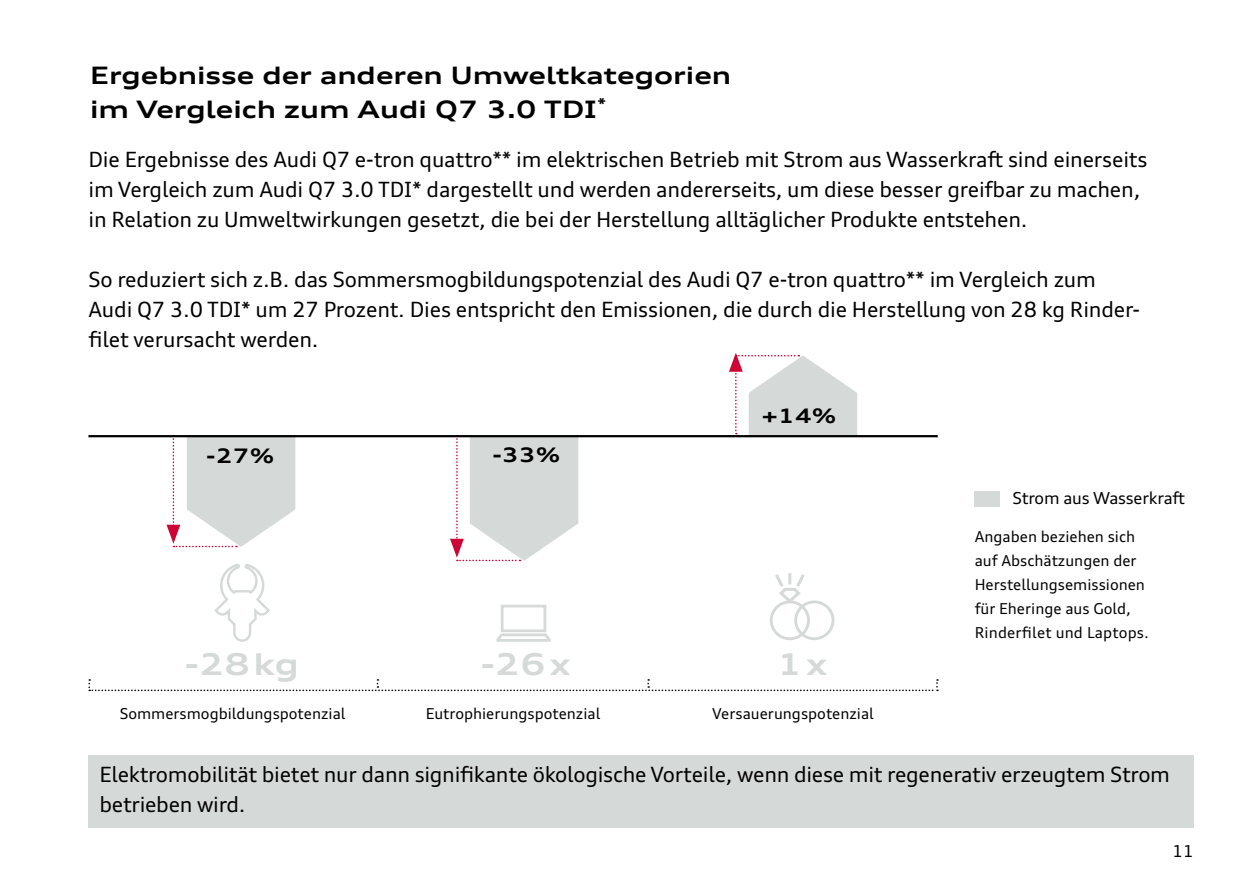
<style>
.page{position:relative;width:1259px;height:893px;background:#fff}
.page>*{position:absolute;margin:0;border:0;box-sizing:border-box;transform-origin:0 0}
.t1{font:700 expanded 30px "Audi Type";letter-spacing:.06em;color:#d5d9d8}
.t2{font:700 expanded 24px/34.2px "Audi Type";color:#000}
.t3{font:21px/30px "Audi Type";letter-spacing:-.01em;color:#000}
.t4{font:700 expanded 20.1px "Audi Type";color:#000}
.t5{font:16.5px "Audi Type";letter-spacing:-.01em;color:#000}
.t6{font:15px/24px "Audi Type";color:#000}
</style>
<div class="page">
<svg style="left:88px;top:679px;width:850px;height:12px"></svg>
<div style="left:974px;top:491px;width:26px;height:15px;background:#d5d9d8"></div>
<svg style="left:769px;top:573px;width:65px;height:67px"></svg>
<svg style="left:729px;top:353px;width:128px;height:82px"></svg>
<svg style="left:214px;top:564px;width:56px;height:78px"></svg>
<svg style="left:166px;top:437px;width:129px;height:110px"></svg>
<svg style="left:496px;top:633px;width:55px;height:9px"></svg>
<div style="left:501px;top:605px;width:45px;height:27px;border:3px solid #d5d9d8"></div>
<svg style="left:450px;top:437px;width:128px;height:124px"></svg>
<hr style="left:88px;top:435px;width:849px;height:2px;background:#000">
<div style="left:88px;top:755px;width:1105px;height:72px;background:#d5d9d8"></div>
<p class="t2" style="left:90px;top:58px;width:642px">Ergebnisse der anderen Umweltkategorien im Vergleich zum Audi Q7 3.0 TDI<sup>*</sup></p>
<p class="t3" style="left:88px;top:145px;width:1060px">Die Ergebnisse des Audi Q7 e-tron quattro** im elektrischen Betrieb mit Strom aus Wasserkraft sind einerseits im Vergleich zum Audi Q7 3.0 TDI* dargestellt und werden andererseits, um diese besser greifbar zu machen, in Relation zu Umweltwirkungen gesetzt, die bei der Herstellung alltäglicher Produkte entstehen.</p>
<p class="t3" style="left:88px;top:265px;width:1053px">So reduziert sich z.B. das Sommersmogbildungspotenzial des Audi Q7 e-tron quattro** im Vergleich zum<br>Audi Q7 3.0 TDI* um 27 Prozent. Dies entspricht den Emissionen, die durch die Herstellung von 28 kg Rinder&shy;filet verursacht werden.</p>
<p class="t4" style="left:206px;top:443px;width:70px">-27%</p>
<p class="t4" style="left:492px;top:443px;width:70px">-33%</p>
<h1 class="t1" style="left:185px;top:646px;width:116px">-28kg</h1>
<h1 class="t1" style="left:481px;top:646px;width:92px">-26x</h1>
<p class="t4" style="left:762px;top:404px;width:76px">+14%</p>
<h1 class="t1" style="left:777px;top:646px;width:52px">1x</h1>
<p class="t6" style="left:120px;top:701px;width:227px">Sommersmogbildungspotenzial</p>
<p class="t6" style="left:426px;top:701px;width:176px">Eutrophierungspotenzial</p>
<p class="t6" style="left:712px;top:701px;width:163px">Versauerungspotenzial</p>
<p class="t5" style="left:1012px;top:488px;width:174px">Strom aus Wasserkraft</p>
<p class="t6" style="left:974px;top:525px;width:176px">Angaben beziehen sich auf Abschätzungen der<br>Herstellungsemissionen für Eheringe aus Gold,<br>Rinderfilet und Laptops.</p>
<p class="t3" style="left:99px;top:760px;width:1072px">Elektromobilität bietet nur dann signifikante ökologische Vorteile, wenn diese mit regenerativ erzeugtem Strom betrieben wird.</p>
<p class="t5" style="left:1172px;top:841px;width:22px">11</p>
</div>
